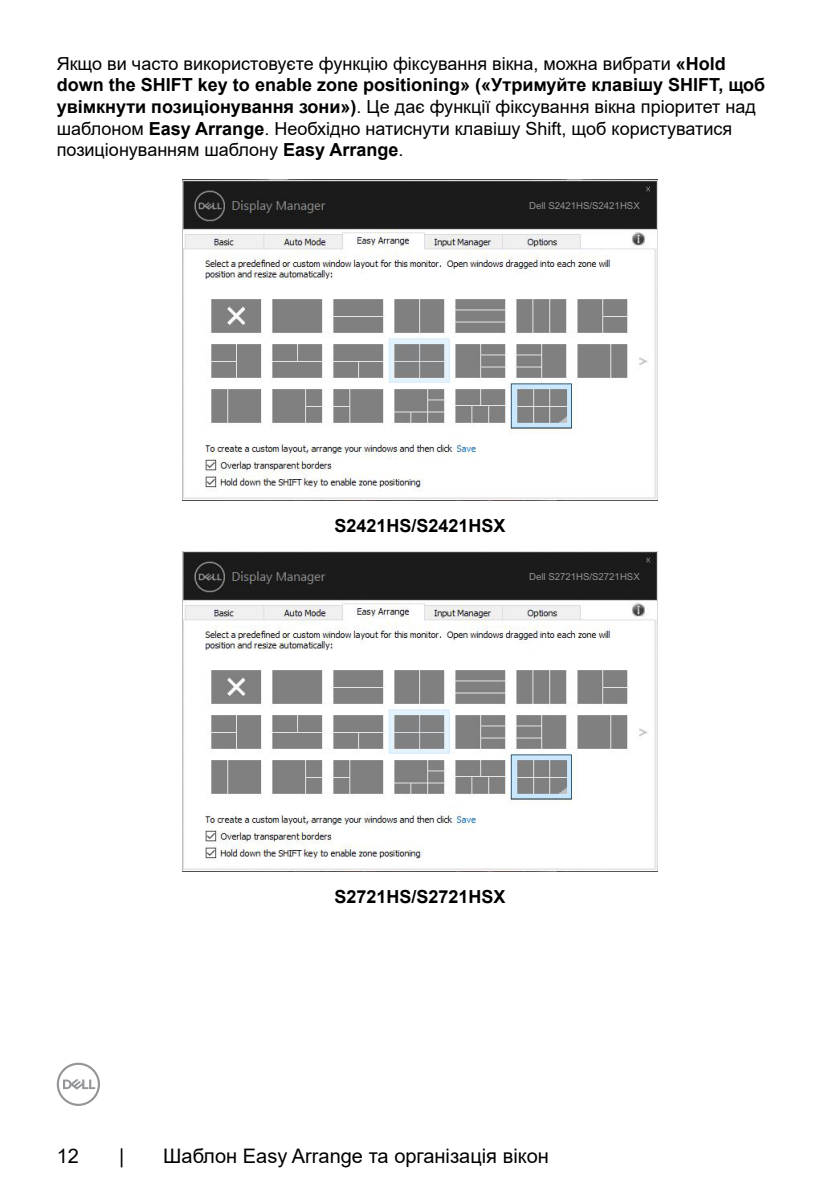
<style>
.page{position:relative;width:840px;height:1191px;background:#fff}
.page>*{position:absolute;margin:0;border:0;box-sizing:border-box;transform-origin:0 0}
.t1{font:20px "Arial";color:#000}
.t2{font:18px/21.6px "Arial";color:#000}
.t3{font:700 18px "Arial";color:#000}
.t4{font:9.6px "Arial";color:#939393}
.s1{font-weight:700}
</style>
<div class="page">
<svg style="left:57px;top:1062px;width:43px;height:44px"></svg>
<img style="left:182px;top:180px;width:475px;height:320px">
<div style="left:539px;top:201px;width:103px;height:11px;background:#1b1b1b"></div>
<img style="left:182px;top:551px;width:475px;height:320px">
<div style="left:539px;top:572px;width:103px;height:11px;background:#1b1b1b"></div>
<p class="t2" style="left:57px;top:53px;width:709px">Якщо ви часто використовуєте функцію фіксування вікна, можна вибрати <span class="s1">«Hold down the SHIFT key to enable zone positioning» («Утримуйте клавішу SHIFT, щоб увімкнути позиціонування зони»)</span>. Це дає функції фіксування вікна пріоритет над шаблоном <span class="s1">Easy Arrange</span>. Необхідно натиснути клавішу Shift, щоб користуватися позиціонуванням шаблону <span class="s1">Easy Arrange</span>.</p>
<p class="t4" style="left:529px;top:200px;width:112px">Dell S2421HS/S2421HSX</p>
<p class="t3" style="left:334px;top:513px;width:173px">S2421HS/S2421HSX</p>
<p class="t4" style="left:529px;top:571px;width:112px">Dell S2721HS/S2721HSX</p>
<p class="t3" style="left:334px;top:884px;width:173px">S2721HS/S2721HSX</p>
<p class="t1" style="left:57px;top:1141px;width:24px">12</p>
<p class="t1" style="left:119px;top:1141px;width:7px">|</p>
<p class="t1" style="left:163px;top:1141px;width:387px">Шаблон Easy Arrange та організація вікон</p>
</div>
